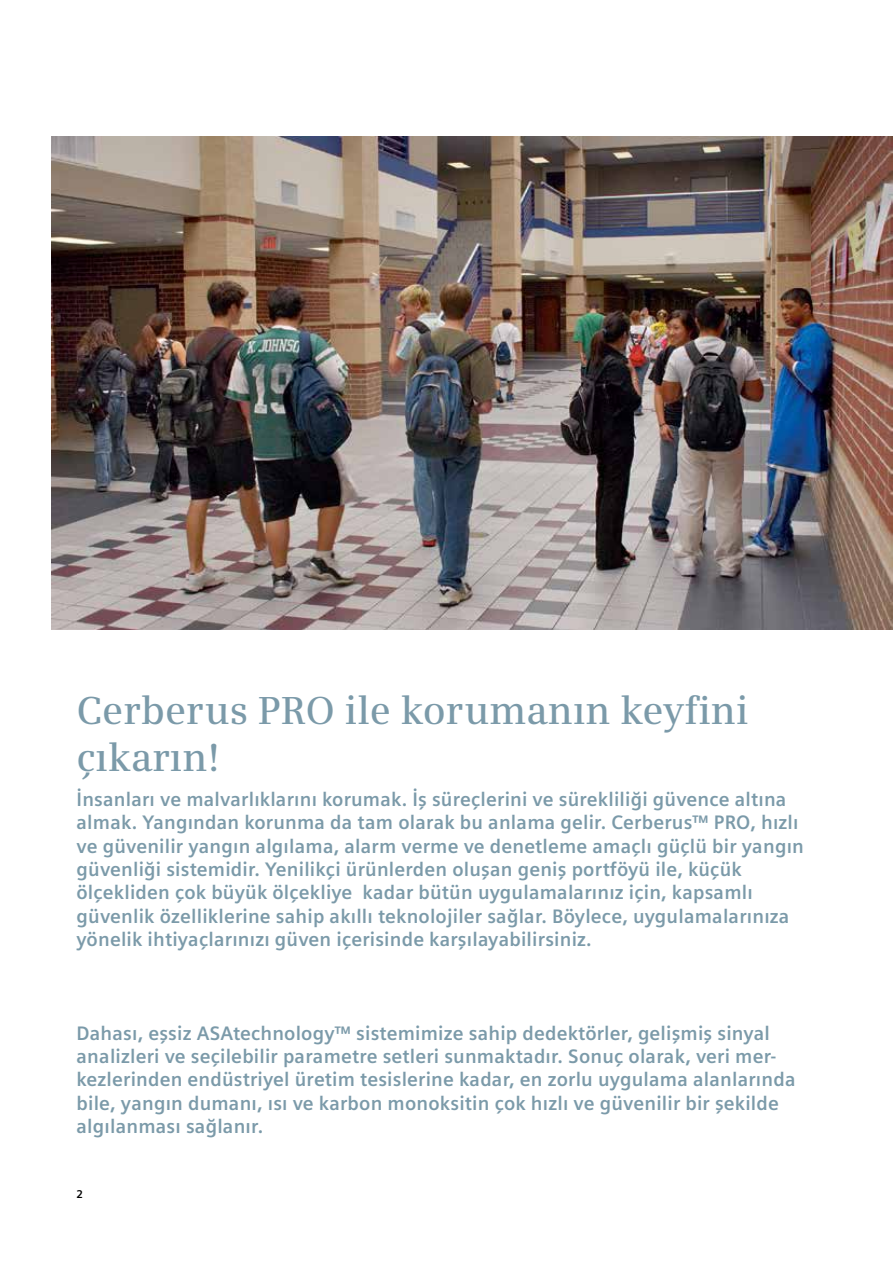
<style>
.page{position:relative;width:893px;height:1263px;background:#fff}
.page>*{position:absolute;margin:0;border:0;box-sizing:border-box;transform-origin:0 0}
.t1{font:600 39px/46.8px "Siemens Serif";color:#7b9aa9}
.t2{font:700 19.5px/23.4px "Siemens Sans OT";letter-spacing:.01em;color:#7b9aa9}
.t3{font:700 11.25px "Siemens Sans";color:#000}
</style>
<div class="page">
<img style="left:51px;top:136px;width:842px;height:493px">
<h1 class="t1" style="left:77px;top:687px;width:674px">Cerberus PRO ile korumanın keyfini çıkarın!</h1>
<p class="t2" style="left:77px;top:787px;width:729px">İnsanları ve malvarlıklarını korumak. İş süreçlerini ve sürekliliği güvence altına almak. Yangından korunma da tam olarak bu anlama gelir. Cerberus™ PRO, hızlı ve güvenilir yangın algılama, alarm verme ve denetleme amaçlı güçlü bir yangın güvenliği sistemidir. Yenilikçi ürünlerden oluşan geniş portföyü ile, küçük ölçekliden çok büyük ölçekliye kadar bütün uygulamalarınız için, kapsamlı güvenlik özelliklerine sahip akıllı teknolojiler sağlar. Böylece, uygulamalarınıza yönelik ihtiyaçlarınızı güven içerisinde karşılayabilirsiniz.</p>
<p class="t2" style="left:77px;top:1021px;width:720px">Dahası, eşsiz ASAtechnology™ sistemimize sahip dedektörler, gelişmiş sinyal analizleri ve seçilebilir parametre setleri sunmaktadır. Sonuç olarak, veri mer&shy;kezlerinden endüstriyel üretim tesislerine kadar, en zorlu uygulama alanlarında bile, yangın dumanı, ısı ve karbon monoksitin çok hızlı ve güvenilir bir şekilde algılanması sağlanır.</p>
<p class="t3" style="left:77px;top:1188px;width:8px">2</p>
</div>
